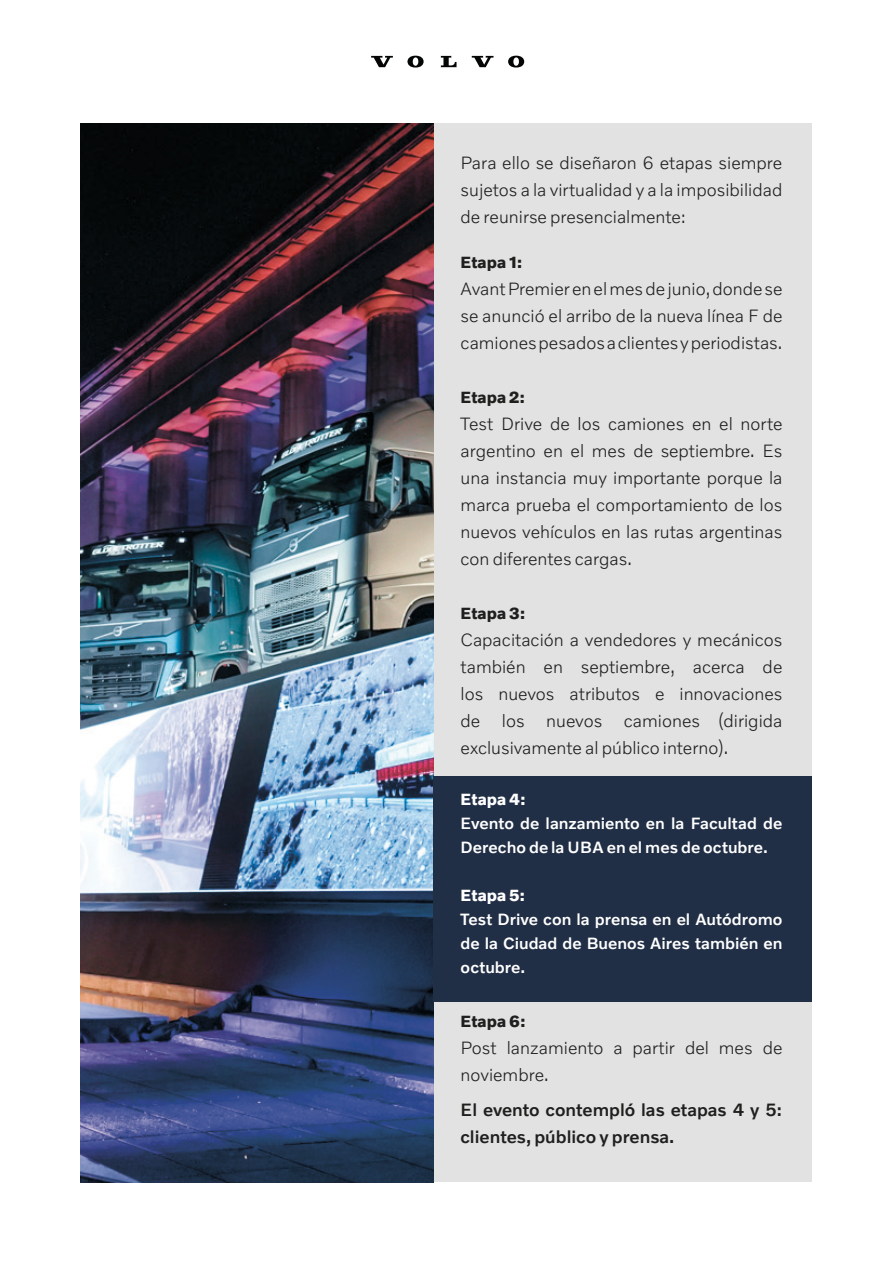
<style>
.page{position:relative;width:893px;height:1263px;background:#fff}
.page>*{position:absolute;margin:0;border:0;box-sizing:border-box;transform-origin:0 0}
.t1{font:300 18px/27px "Volvo Novum";color:#1f1f1e;text-align:justify}
.t2{font:500 18px/27px "Volvo Novum";color:#1f1f1e}
.t3{font:500 16.5px/24px "Volvo Novum";color:#fff}
.t4{font:700 16.5px "Volvo Novum";color:#1f1f1e}
.t5{font:700 16.5px "Volvo Novum";color:#fff}
</style>
<div class="page">
<svg style="left:371px;top:56px;width:22px;height:11px"></svg>
<svg style="left:441px;top:56px;width:16px;height:11px"></svg>
<svg style="left:407px;top:56px;width:17px;height:12px"></svg>
<svg style="left:472px;top:56px;width:21px;height:11px"></svg>
<svg style="left:508px;top:56px;width:16px;height:12px"></svg>
<div style="left:434px;top:123px;width:378px;height:1059px;background:#e2e2e2"></div>
<img style="left:80px;top:123px;width:354px;height:1059px">
<div style="left:434px;top:776px;width:378px;height:225px;background:#212f46"></div>
<p class="t1" style="left:461px;top:149px;width:323px">Para ello se diseñaron 6 etapas siempre sujetos a la virtualidad y a la imposibilidad de reunirse presencialmente:</p>
<p class="t4" style="left:461px;top:252px;width:63px">Etapa 1:</p>
<p class="t1" style="left:461px;top:275px;width:323px">Avant Premier en el mes de junio, donde se se anunció el arribo de la nueva línea F de camiones pesados a clientes y periodistas.</p>
<p class="t4" style="left:461px;top:387px;width:66px">Etapa 2:</p>
<p class="t1" style="left:461px;top:410px;width:323px">Test Drive de los camiones en el norte argentino en el mes de septiembre. Es una instancia muy importante porque la marca prueba el comportamiento de los nuevos vehículos en las rutas argentinas con diferentes cargas.</p>
<p class="t4" style="left:461px;top:603px;width:66px">Etapa 3:</p>
<p class="t1" style="left:461px;top:626px;width:323px">Capacitación a vendedores y mecánicos también en septiembre, acerca de los nuevos atributos e innovaciones de los nuevos camiones (dirigida exclusivamente al público interno).</p>
<p class="t5" style="left:461px;top:789px;width:67px">Etapa 4:</p>
<p class="t3" style="left:461px;top:811px;width:323px">Evento de lanzamiento en la Facultad de<br>Derecho de la UBA en el mes de octubre.</p>
<p class="t5" style="left:461px;top:885px;width:66px">Etapa 5:</p>
<p class="t3" style="left:461px;top:907px;width:323px;text-align:justify">Test Drive con la prensa en el Autódromo de la Ciudad de Buenos Aires también en octubre.</p>
<p class="t4" style="left:461px;top:1011px;width:67px">Etapa 6:</p>
<p class="t1" style="left:461px;top:1034px;width:323px">Post lanzamiento a partir del mes de noviembre.</p>
<p class="t2" style="left:461px;top:1095px;width:323px">El evento contempló las etapas 4 y 5: clientes, público y prensa.</p>
</div>
